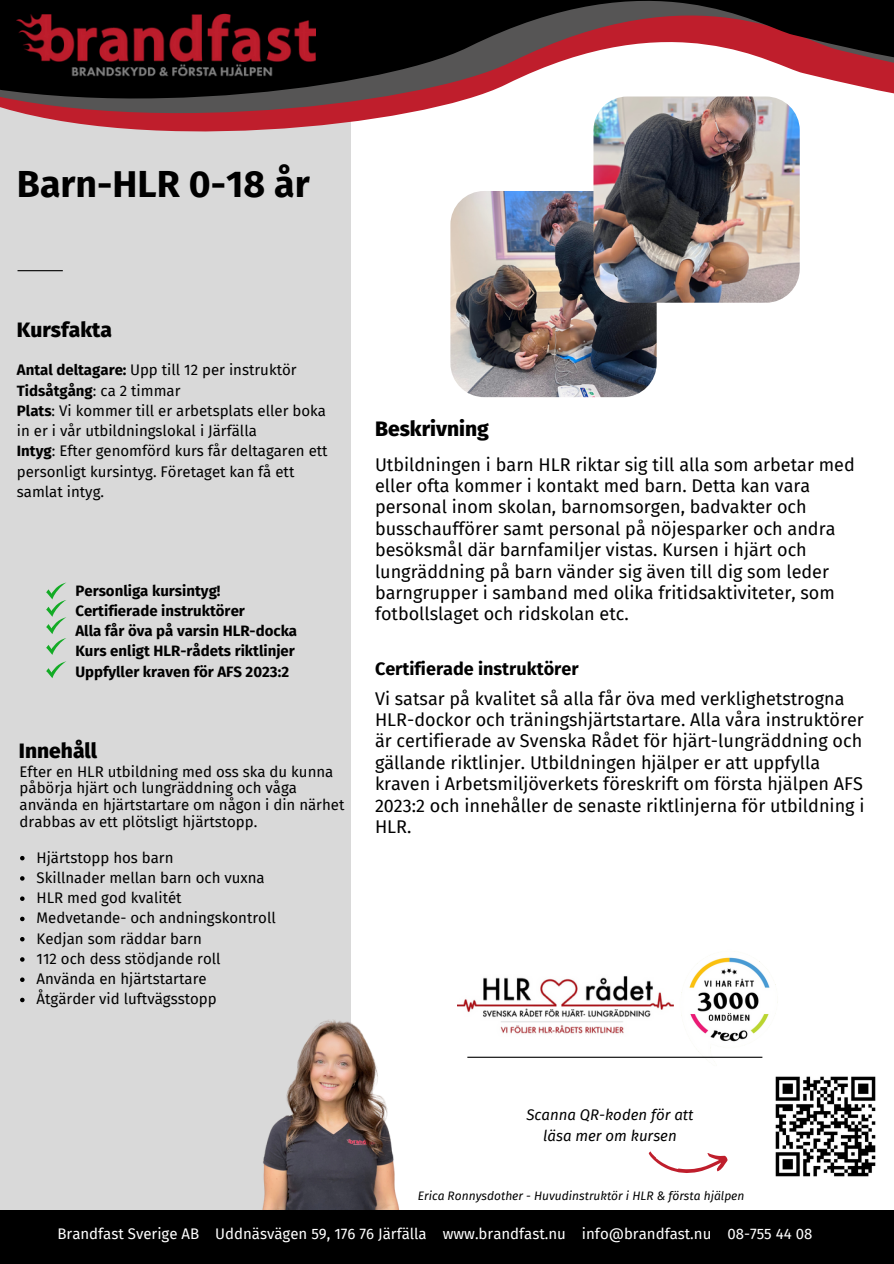
<style>
.page{position:relative;width:894px;height:1264px;background:#fff}
.page>*{position:absolute;margin:0;border:0;box-sizing:border-box;transform-origin:0 0}
.t1{font:700 37.5px "Fira Sans";color:#000}
.t2{font:800 21px "Fira Sans";color:#000}
.t3{font:18px/21.3px "Fira Sans";color:#000}
.t4{font:700 18px "Fira Sans";color:#000}
.t5{font:15px/20.2px "Fira Sans";color:#000}
.t6{font:700 15px/20.2px "Fira Sans";color:#000}
.t7{font:15px "Fira Sans";color:#fff}
.t8{font:italic 15px/20.2px "Fira Sans";color:#000;text-align:center}
.t9{font:italic 12px "Fira Sans";color:#000}
.s1{font-weight:700}
</style>
<div class="page">
<div style="left:0;top:48px;width:350px;height:1215px;background:#d9d9d9"></div>
<div style="left:0;top:1209px;width:893px;height:54px;background:#000"></div>
<hr style="left:18px;top:270px;width:45px;height:1px;background:#000">
<svg style="left:0;top:0;width:893px;height:129px"></svg>
<img style="left:17px;top:3px;width:298px;height:89px">
<svg style="left:648px;top:1151px;width:79px;height:22px"></svg>
<img style="left:643px;top:957px;width:135px;height:101px">
<hr style="left:467px;top:1056px;width:295px;height:1px;background:#000">
<svg style="left:46px;top:582px;width:20px;height:73px"></svg>
<svg style="left:46px;top:661px;width:20px;height:17px"></svg>
<img style="left:262px;top:1019px;width:137px;height:190px">
<img style="left:457px;top:969px;width:216px;height:72px">
<img style="left:775px;top:1076px;width:101px;height:101px">
<svg style="left:20px;top:856px;width:5px;height:4px"></svg>
<svg style="left:20px;top:876px;width:5px;height:4px"></svg>
<svg style="left:20px;top:896px;width:5px;height:5px"></svg>
<svg style="left:20px;top:916px;width:5px;height:5px"></svg>
<svg style="left:20px;top:937px;width:5px;height:4px"></svg>
<svg style="left:20px;top:957px;width:5px;height:4px"></svg>
<svg style="left:20px;top:977px;width:5px;height:5px"></svg>
<svg style="left:20px;top:997px;width:5px;height:5px"></svg>
<img style="left:450px;top:191px;width:206px;height:206px;border-radius:34px">
<img style="left:593px;top:96px;width:206px;height:207px;border-radius:34px">
<p class="t1" style="left:17px;top:162px;width:294px">Barn-HLR 0-18 år</p>
<p class="t2" style="left:17px;top:317px;width:97px">Kursfakta</p>
<h4 class="t5" style="left:17px;top:360px;width:312px"><span class="s1">Antal deltagare:</span> Upp till 12 per instruktör <span class="s1">Tidsåtgång</span>: ca 2 timmar<br><span class="s1">Plats</span>: Vi kommer till er arbetsplats eller boka in er i vår utbildningslokal i Järfälla<br><span class="s1">Intyg</span>: Efter genomförd kurs får deltagaren ett personligt kursintyg. Företaget kan få ett samlat intyg.</h4>
<h3 class="t6" style="left:75px;top:580px;width:223px">Personliga kursintyg!<br>Certifierade instruktörer<br>Alla får öva på varsin HLR-docka<br>Kurs enligt HLR-rådets riktlinjer<br>Uppfyller kraven för AFS 2023:2</h3>
<p class="t2" style="left:19px;top:738px;width:80px">Innehåll</p>
<p class="t5" style="left:20px;top:763px;width:326px;line-height:16.8px">Efter en HLR utbildning med oss ska du kunna påbörja hjärt och lungräddning och våga använda en hjärtstartare om någon i din närhet drabbas av ett plötsligt hjärtstopp.</p>
<p class="t5" style="left:37px;top:847px;width:138px">Hjärtstopp hos barn</p>
<p class="t5" style="left:37px;top:867px;width:230px">Skillnader mellan barn och vuxna</p>
<p class="t5" style="left:37px;top:888px;width:146px">HLR med god kvalitét</p>
<p class="t5" style="left:37px;top:908px;width:241px">Medvetande- och andningskontroll</p>
<h1 class="t5" style="left:37px;top:928px;width:167px">Kedjan som räddar barn</h1>
<p class="t5" style="left:37px;top:948px;width:185px">112 och dess stödjande roll</p>
<h2 class="t5" style="left:37px;top:969px;width:171px">Använda en hjärtstartare</h2>
<h6 class="t5" style="left:37px;top:989px;width:182px">Åtgärder vid luftvägsstopp</h6>
<p class="t2" style="left:375px;top:416px;width:115px">Beskrivning</p>
<h5 class="t3" style="left:375px;top:454px;width:481px">Utbildningen i barn HLR riktar sig till alla som arbetar med eller ofta kommer i kontakt med barn. Detta kan vara personal inom skolan, barnomsorgen, badvakter och busschaufförer samt personal på nöjesparker och andra besöksmål där barnfamiljer vistas. Kursen i hjärt och lungräddning på barn vänder sig även till dig som leder barngrupper i samband med olika fritidsaktiviteter, som fotbollslaget och ridskolan etc.</h5>
<h2 class="t4" style="left:375px;top:658px;width:205px">Certifierade instruktörer</h2>
<h4 class="t3" style="left:375px;top:688px;width:491px">Vi satsar på kvalitet så alla får öva med verklighetstrogna HLR-dockor och träningshjärtstartare. Alla våra instruktörer är certifierade av Svenska Rådet för hjärt-lungräddning och gällande riktlinjer. Utbildningen hjälper er att uppfylla kraven i Arbetsmiljöverkets föreskrift om första hjälpen AFS 2023:2 och innehåller de senaste riktlinjerna för utbildning i HLR.</h4>
<p class="t8" style="left:526px;top:1105px;width:169px">Scanna QR-koden för att läsa mer om kursen</p>
<p class="t9" style="left:417px;top:1188px;width:328px">Erica Ronnysdother - Huvudinstruktör i HLR &amp; första hjälpen</p>
<p class="t7" style="left:57px;top:1224px;width:756px">Brandfast Sverige AB Uddnäsvägen 59, 176 76 Järfälla www.brandfast.nu info@brandfast.nu 08-755 44 08</p>
</div>
